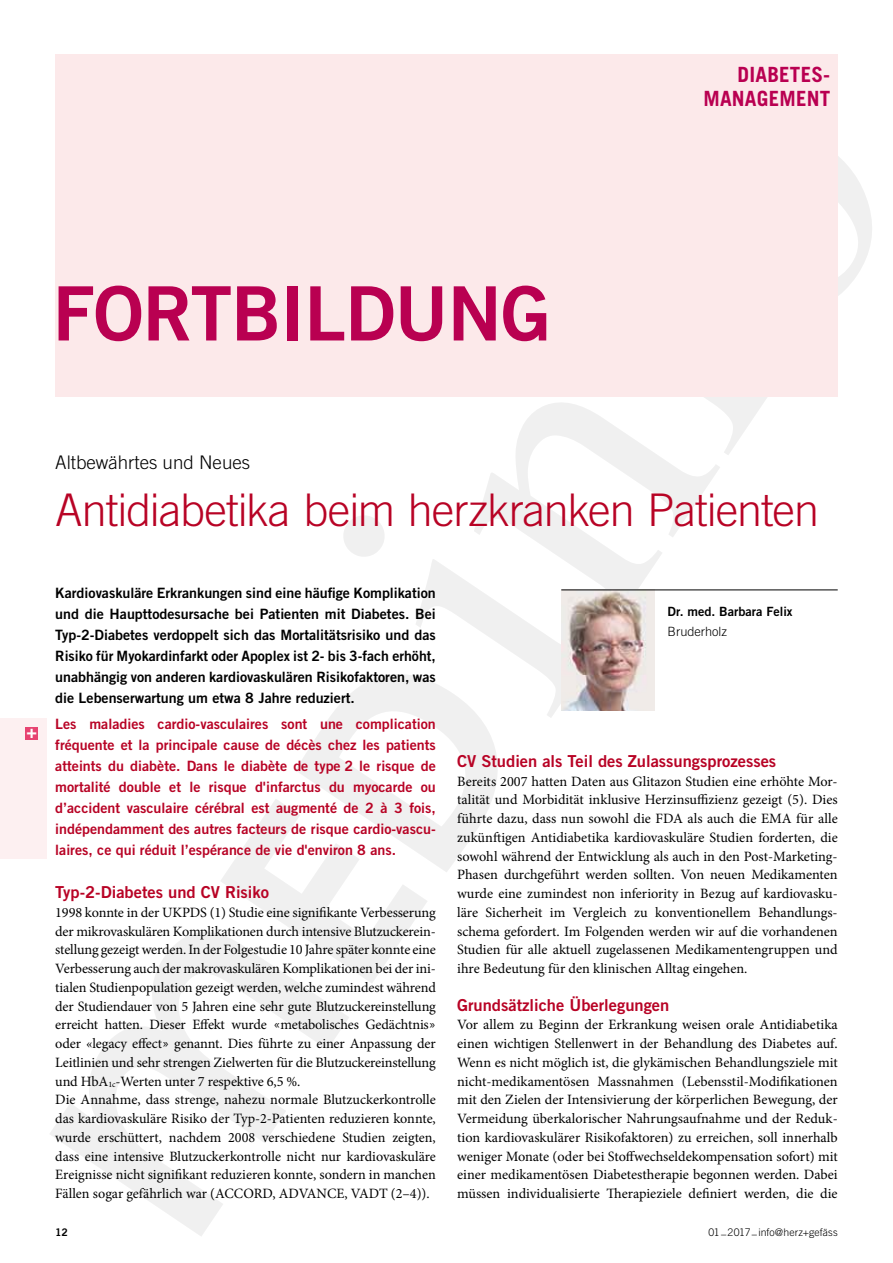
<style>
.page{position:relative;width:893px;height:1263px;background:#fff}
.page>*{position:absolute;margin:0;border:0;box-sizing:border-box;transform-origin:0 0}
.t1{font:75px "Trade Gothic LT Bold Two";letter-spacing:-.01em;color:#b90051}
.t2{font:300 45px "Trade Gothic LT";letter-spacing:-.025em;color:#b80325}
.t3{font:700 21px/24px "Trade Gothic LT";letter-spacing:.01em;color:#b90051;text-align:right}
.t4{font:300 18.75px "Trade Gothic LT";color:#000}
.t5{font:16.5px "Trade Gothic LT Bold Two";color:#b80325}
.t6{font:14.25px/18.8px "Minion Pro";letter-spacing:-.01em;color:#000;text-align:justify}
.t7{font:14.25px/21px "Trade Gothic LT Bold Two";color:#b80325;text-align:justify}
.t8{font:14.25px/21px "Trade Gothic LT Bold Two";color:#000;text-align:justify}
.t9{font:12.75px "Trade Gothic LT Bold Two";color:#000}
.t10{font:300 12.75px "Trade Gothic LT";color:#000}
.t11{font:300 10.5px "Trade Gothic LT";letter-spacing:.005em;color:#000}
.t12{font:10.5px "Trade Gothic LT Bold Two";color:#000}
.s1{font-family:"Trade Gothic LT";font-weight:300}
</style>
<div class="page">
<svg style="left:344px;top:156px;width:528px;height:562px"></svg>
<svg style="left:50px;top:658px;width:460px;height:578px"></svg>
<img style="left:561px;top:591px;width:94px;height:120px">
<hr style="left:561px;top:590px;width:277px;height:1px;background:#000">
<div style="left:0;top:719px;width:47px;height:140px;background:#fdf0f1"></div>
<div style="left:26px;top:728px;width:12px;height:12px;background:#e74371"></div>
<div style="left:55px;top:54px;width:783px;height:343px;background:#fce9ea"></div>
<h1 class="t1" style="left:53px;top:267px;width:500px">FORTBILDUNG</h1>
<h3 class="t3" style="left:703px;top:63px;width:128px">DIABETES-<br>MANAGEMENT</h3>
<h3 class="t4" style="left:55px;top:451px;width:196px">Altbewährtes und Neues</h3>
<h2 class="t2" style="left:55px;top:483px;width:765px">Antidiabetika beim herzkranken Patienten</h2>
<p class="t8" style="left:55px;top:582px;width:382px">Kardiovaskuläre Erkrankungen sind eine häufige Komplikation und die Haupttodesursache bei Patienten mit Diabetes. Bei Typ-2-Diabetes verdoppelt sich das Mortalitätsrisiko und das Risiko für Myokardinfarkt oder Apoplex ist 2- bis 3-fach erhöht, unabhängig von anderen kardiovaskulären Risikofaktoren, was die Lebenserwartung um etwa 8 Jahre reduziert.</p>
<p class="t7" style="left:55px;top:713px;width:382px">Les maladies cardio-vasculaires sont une complication fréquente et la principale cause de décès chez les patients atteints du diabète. Dans le diabète de type 2 le risque de mortalité double et le risque d'infarctus du myocarde ou d’accident vasculaire cérébral est augmenté de 2 à 3 fois, indépendamment des autres facteurs de risque cardio-vascu&shy;laires, ce qui réduit l’espérance de vie d'environ 8 ans.</p>
<p class="t5" style="left:55px;top:882px;width:215px">Typ-2-Diabetes und CV Risiko</p>
<p class="t6" style="left:55px;top:903px;width:382px;text-align:left">1998 konnte in der UKPDS (1) Studie eine signifikante Verbesserung der mikrovaskulären Komplikationen durch intensive Blutzuckerein&shy;stellung gezeigt werden. In der Folgestudie 10 Jahre später konnte eine Verbesserung auch der makrovaskulären Komplikationen bei der ini&shy;tialen Studienpopulation gezeigt werden, welche zumindest während der Studiendauer von 5 Jahren eine sehr gute Blutzuckereinstellung erreicht hatten. Dieser Effekt wurde <span class="s1">«</span>metabolisches Gedächtnis<span class="s1">» </span>oder «legacy effect<span class="s1">»</span> genannt. Dies führte zu einer Anpassung der Leitlinien und sehr strengen Zielwerten für die Blutzuckereinstellung und HbA<sub>1c</sub>-Werten unter 7 respektive 6,5 %.<br>Die Annahme, dass strenge, nahezu normale Blutzuckerkontrolle das kardiovaskuläre Risiko der Typ-2-Patienten reduzieren konnte, wurde erschüttert, nachdem 2008 verschiedene Studien zeigten, dass eine intensive Blutzuckerkontrolle nicht nur kardiovaskuläre Ereignisse nicht signifikant reduzieren konnte, sondern in manchen Fällen sogar gefährlich war (ACCORD, ADVANCE, VADT (2–4)).</p>
<p class="t9" style="left:668px;top:603px;width:127px">Dr. med. Barbara Felix</p>
<p class="t10" style="left:668px;top:624px;width:61px">Bruderholz</p>
<p class="t5" style="left:457px;top:751px;width:321px">CV Studien als Teil des Zulassungsprozesses</p>
<p class="t6" style="left:457px;top:772px;width:382px">Bereits 2007 hatten Daten aus Glitazon Studien eine erhöhte Mor&shy;talität und Morbidität inklusive Herzinsuffizienz gezeigt (5). Dies führte dazu, dass nun sowohl die FDA als auch die EMA für alle zukünftigen Antidiabetika kardiovaskuläre Studien forderten, die sowohl während der Entwicklung als auch in den Post-Marketing-Phasen durchgeführt werden sollten. Von neuen Medikamenten wurde eine zumindest non inferiority in Bezug auf kardiovasku&shy;läre Sicherheit im Vergleich zu konventionellem Behandlungs&shy;schema gefordert. Im Folgenden werden wir auf die vorhandenen Studien für alle aktuell zugelassenen Medikamentengruppen und ihre Bedeutung für den klinischen Alltag eingehen.</p>
<p class="t5" style="left:457px;top:994px;width:214px">Grundsätzliche Überlegungen</p>
<p class="t6" style="left:457px;top:1015px;width:382px">Vor allem zu Beginn der Erkrankung weisen orale Antidiabetika einen wichtigen Stellenwert in der Behandlung des Diabetes auf.<br>Wenn es nicht möglich ist, die glykämischen Behandlungsziele mit nicht-medikamentösen Massnahmen (Lebensstil-Modifikationen mit den Zielen der Intensivierung der körperlichen Bewegung, der Vermeidung überkalorischer Nahrungsaufnahme und der Reduk&shy;tion kardiovaskulärer Risikofaktoren) zu erreichen, soll innerhalb weniger Monate (oder bei Stoffwechseldekompensation sofort) mit einer medikamentösen Diabetestherapie begonnen werden. Dabei müssen individualisierte Therapieziele definiert werden, die die</p>
<p class="t12" style="left:55px;top:1225px;width:14px">12</p>
<p class="t11" style="left:708px;top:1226px;width:131px">01_2017_ info@herz+gefäss</p>
</div>
